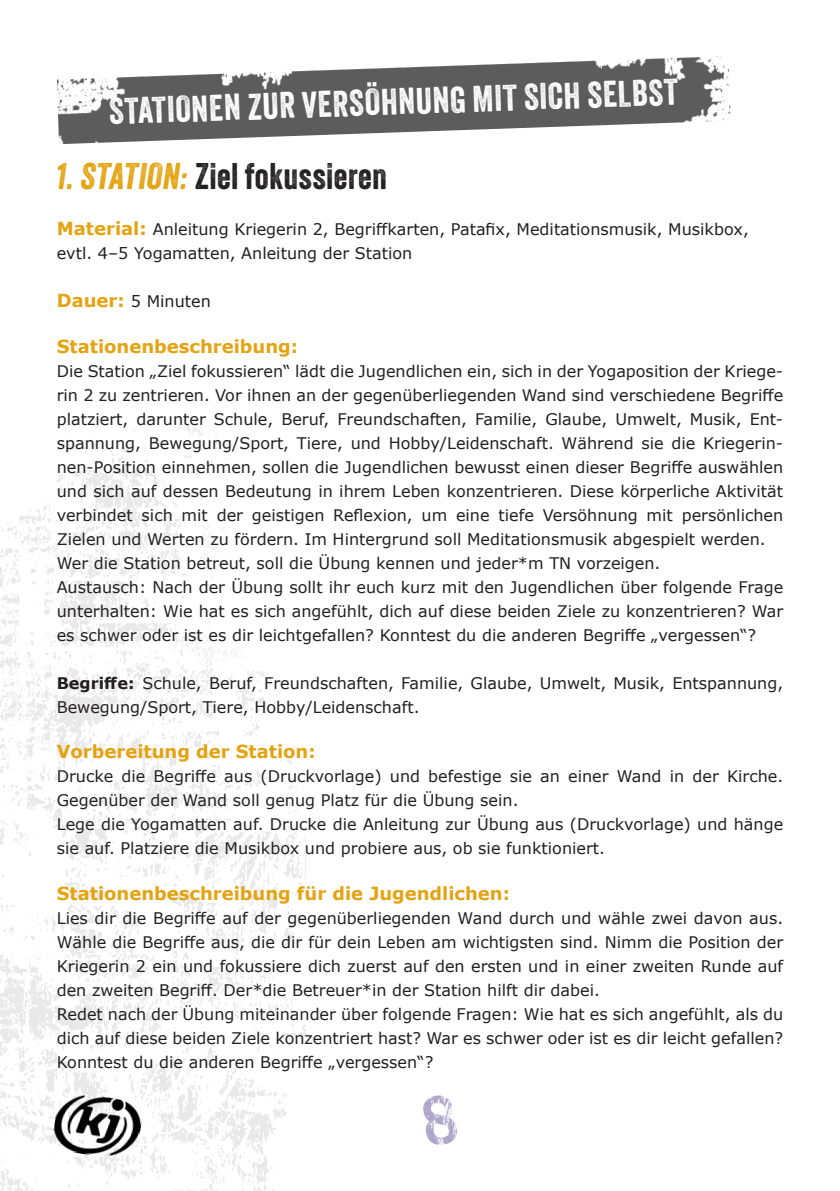
<style>
.page{position:relative;width:840px;height:1191px;background:#fff}
.page>*{position:absolute;margin:0;border:0;box-sizing:border-box;transform-origin:0 0}
.t1{font:36px "Veneer";color:#fff}
.t2{font:36px "Veneer";letter-spacing:.02em;color:#231f20}
.t3{font:700 18px "Verdana";color:#e4a312}
.t4{font:16px/24px "Verdana";color:#231f20}
.s1{font-style:italic;color:#e4a312}
.s2{font-weight:700;font-size:18px;color:#e4a312}
.s3{font-weight:700}
</style>
<div class="page">
<img style="left:0;top:423px;width:306px;height:768px">
<img style="left:51px;top:1089px;width:93px;height:73px">
<img style="left:57px;top:56px;width:673px;height:88px">
<h1 class="t1" style="left:108px;top:90px;width:570px;rotate:-2deg">STATIONEN ZUR VERSÖHNUNG MIT SICH SELBST</h1>
<h1 class="t2" style="left:57px;top:155px;width:331px"><span class="s1">1. STATION:</span> Ziel fokussieren</h1>
<p class="t4" style="left:57px;top:217px;width:693px"><span class="s2">Material:</span> Anleitung Kriegerin 2, Begriffkarten, Patafix, Meditationsmusik, Musikbox, evtl. 4–5 Yogamatten, Anleitung der Station</p>
<p class="t4" style="left:57px;top:289px;width:155px"><span class="s2">Dauer:</span> 5 Minuten</p>
<p class="t3" style="left:57px;top:333px;width:243px">Stationenbeschreibung:</p>
<p class="t4" style="left:57px;top:359px;width:727px">Die Station „Ziel fokussieren“ lädt die Jugendlichen ein, sich in der Yogaposition der Kriege&shy;rin 2 zu zentrieren. Vor ihnen an der gegenüberliegenden Wand sind verschiedene Begriffe platziert, darunter Schule, Beruf, Freundschaften, Familie, Glaube, Umwelt, Musik, Ent&shy;spannung, Bewegung/Sport, Tiere, und Hobby/Leidenschaft. Während sie die Kriegerin&shy;nen-Position einnehmen, sollen die Jugendlichen bewusst einen dieser Begriffe auswählen und sich auf dessen Bedeutung in ihrem Leben konzentrieren. Diese körperliche Aktivität verbindet sich mit der geistigen Reflexion, um eine tiefe Versöhnung mit persönlichen Zielen und Werten zu fördern. Im Hintergrund soll Meditationsmusik abgespielt werden.<br>Wer die Station betreut, soll die Übung kennen und jeder*m TN vorzeigen.<br>Austausch: Nach der Übung sollt ihr euch kurz mit den Jugendlichen über folgende Frage unterhalten: Wie hat es sich angefühlt, dich auf diese beiden Ziele zu konzentrieren? War es schwer oder ist es dir leichtgefallen? Konntest du die anderen Begriffe „vergessen“?</p>
<p class="t4" style="left:57px;top:671px;width:727px"><span class="s3">Begriffe:</span> Schule, Beruf, Freundschaften, Familie, Glaube, Umwelt, Musik, Entspannung,<br>Bewegung/Sport, Tiere, Hobby/Leidenschaft.</p>
<p class="t3" style="left:57px;top:739px;width:260px">Vorbereitung der Station:</p>
<p class="t4" style="left:57px;top:764px;width:727px">Drucke die Begriffe aus (Druckvorlage) und befestige sie an einer Wand in der Kirche.<br>Gegenüber der Wand soll genug Platz für die Übung sein.<br>Lege die Yogamatten auf. Drucke die Anleitung zur Übung aus (Druckvorlage) und hänge sie auf. Platziere die Musikbox und probiere aus, ob sie funktioniert.</p>
<p class="t3" style="left:57px;top:880px;width:454px">Stationenbeschreibung für die Jugendlichen:</p>
<p class="t4" style="left:57px;top:906px;width:727px">Lies dir die Begriffe auf der gegenüberliegenden Wand durch und wähle zwei davon aus.<br>Wähle die Begriffe aus, die dir für dein Leben am wichtigsten sind. Nimm die Position der Kriegerin 2 ein und fokussiere dich zuerst auf den ersten und in einer zweiten Runde auf den zweiten Begriff. Der*die Betreuer*in der Station hilft dir dabei.<br>Redet nach der Übung miteinander über folgende Fragen: Wie hat es sich angefühlt, als du dich auf diese beiden Ziele konzentriert hast? War es schwer oder ist es dir leicht gefallen?<br>Konntest du die anderen Begriffe „vergessen“?</p>
</div>
